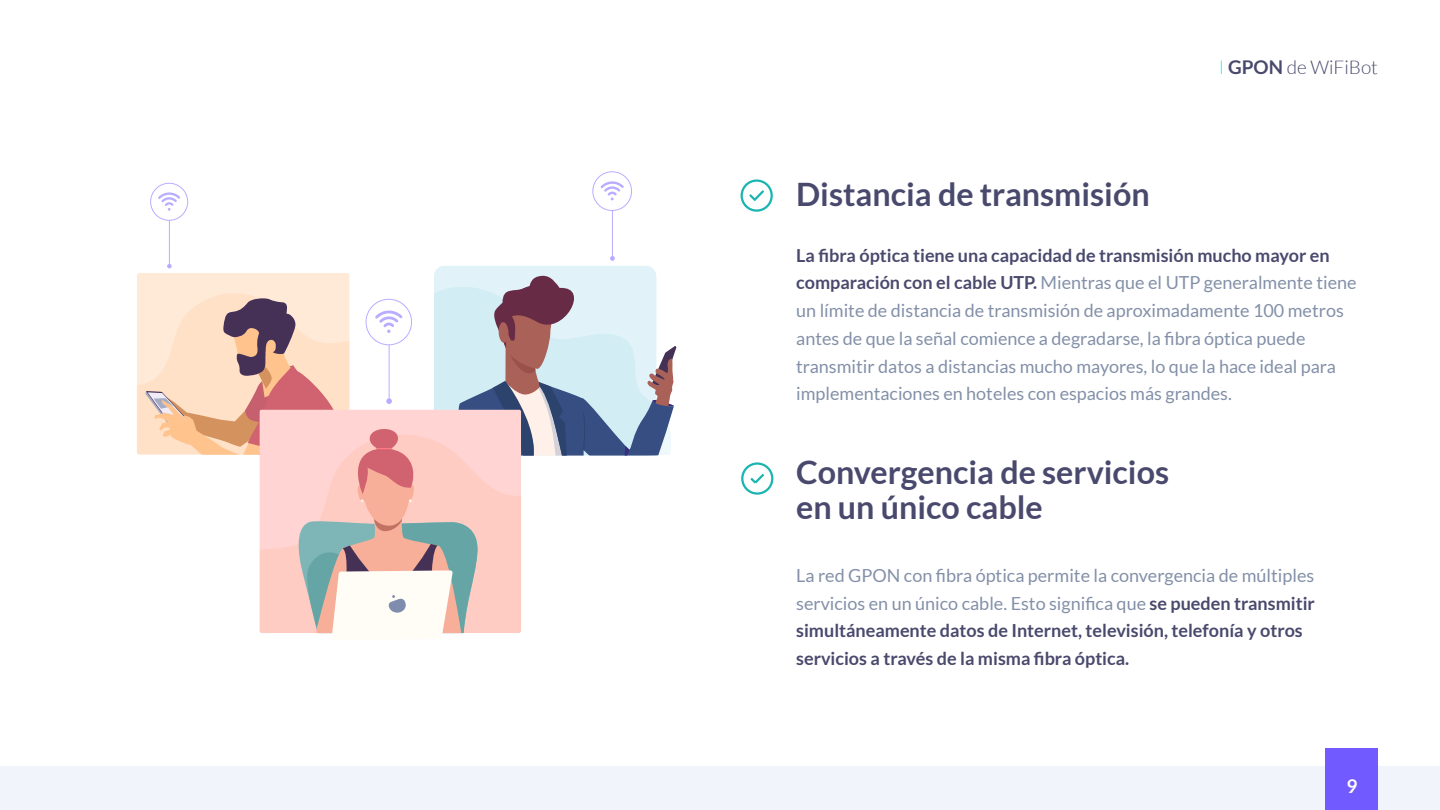
<style>
.page{position:relative;width:1440px;height:810px;background:#fff}
.page>*{position:absolute;margin:0;border:0;box-sizing:border-box;transform-origin:0 0}
.t1{font:700 32.25px/35.2px "Lato";color:#49496d}
.t2{font:300 18.98px "Lato";color:#49496d}
.t3{font:700 18.98px "Lato";color:#fff}
.t4{font:18px/27.8px "Lato";color:#8390a8}
.t5{font:700 18px/27.8px "Lato";color:#49496d}
.s1{color:#0ff}
.s2{font-weight:700}
.s3{font-weight:700;color:#49496d}
.s4{font-weight:400;color:#8390a8}
</style>
<div class="page">
<div style="left:0;top:766px;width:1440px;height:44px;background:#f2f4fc"></div>
<div style="left:1326px;top:749px;width:52px;height:61px;background:#715aff"></div>
<svg style="left:742px;top:181px;width:30px;height:30px"></svg>
<div style="left:741px;top:179px;width:32px;height:33px;border:2px solid #1ab5b1;border-radius:50%"></div>
<svg style="left:747px;top:188px;width:19px;height:15px"></svg>
<svg style="left:742px;top:464px;width:30px;height:30px"></svg>
<div style="left:741px;top:462px;width:32px;height:33px;border:2px solid #1ab5b1;border-radius:50%"></div>
<svg style="left:748px;top:471px;width:19px;height:15px"></svg>
<div style="left:150px;top:183px;width:38px;height:38px;border:1px solid #715aff;border-radius:50%"></div>
<svg style="left:158px;top:192px;width:22px;height:19px"></svg>
<hr style="left:169px;top:221px;width:1px;height:45px;background:#715aff">
<div style="left:592px;top:171px;width:40px;height:40px;border:1px solid #715aff;border-radius:50%"></div>
<svg style="left:601px;top:181px;width:23px;height:19px"></svg>
<hr style="left:612px;top:211px;width:1px;height:47px;background:#715aff">
<svg style="left:137px;top:256px;width:539px;height:378px"></svg>
<h1 class="t1" style="left:796px;top:176px;width:355px">Distancia de transmisión</h1>
<p class="t2" style="left:1219px;top:57px;width:161px"><span class="s1">I</span> <span class="s2">GPON</span> de WiFiBot</p>
<p class="t4" style="left:796px;top:241px;width:562px"><span class="s3">La fibra óptica tiene una capacidad de transmisión mucho mayor en comparación con el cable UTP.</span> Mientras que el UTP generalmente tiene un límite de distancia de transmisión de aproximadamente 100 metros antes de que la señal comience a degradarse, la fibra óptica puede transmitir datos a distancias mucho mayores, lo que la hace ideal para implementaciones en hoteles con espacios más grandes.</p>
<h1 class="t1" style="left:796px;top:454px;width:374px">Convergencia de servicios en un único cable</h1>
<p class="t5" style="left:796px;top:561px;width:520px"><span class="s4">La red GPON con fibra óptica permite la convergencia de múltiples servicios en un único cable. Esto significa que</span> se pueden transmitir simultáneamente datos de Internet, televisión, telefonía y otros servicios a través de la misma fibra óptica.</p>
<p class="t3" style="left:1346px;top:776px;width:12px">9</p>
</div>
